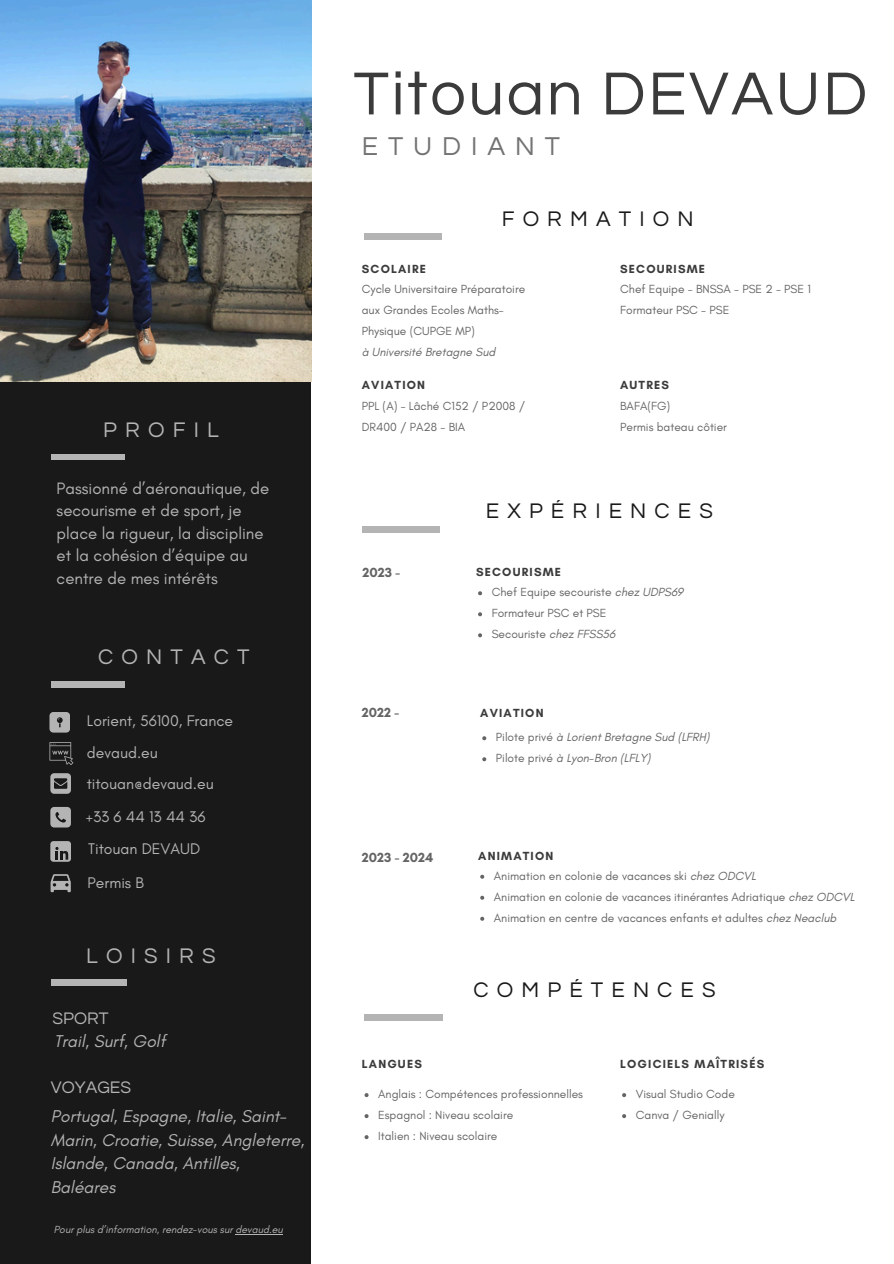
<style>
.page{position:relative;width:894px;height:1264px;background:#fff}
.page>*{position:absolute;margin:0;border:0;box-sizing:border-box;transform-origin:0 0}
.t1{font:63px "Questrial";letter-spacing:.04em;color:#3b3b3b}
.t2{font:26.85px "Questrial";letter-spacing:.37em;color:#737373}
.t3{font:22.05px "Questrial";letter-spacing:.37em;color:#191919}
.t4{font:22.05px "Questrial";letter-spacing:.37em;color:#b4b4b4}
.t5{font:italic 17.4px/23.4px "Glacial Indifference";color:#b4b4b4}
.t6{font:17.4px "Questrial";color:#b4b4b4}
.t7{font:16.8px/22.5px "Glacial Indifference";color:#b4b4b4}
.t8{font:15.75px "Glacial Indifference";color:#b4b4b4}
.t9{font:700 13.5px "Glacial Indifference";color:#646464}
.t10{font:12px/21px "Glacial Indifference";color:#646464}
.t11{font:italic 12px "Glacial Indifference";color:#646464}
.t12{font:700 12px "Glacial Indifference";letter-spacing:.1em;color:#3b3b3b}
.t13{font:italic 10.5px "Glacial Indifference";color:#b4b4b4}
.s1{font-style:italic}
.s2{font-style:normal}
</style>
<div class="page">
<div style="left:0;top:362px;width:311px;height:901px;background:#191919"></div>
<div style="left:51px;top:978px;width:76px;height:7px;background:#b4b4b4"></div>
<div style="left:51px;top:680px;width:73px;height:7px;background:#b4b4b4"></div>
<svg style="left:49px;top:712px;width:21px;height:20px"></svg>
<svg style="left:50px;top:773px;width:21px;height:20px"></svg>
<svg style="left:50px;top:807px;width:21px;height:20px"></svg>
<div style="left:364px;top:233px;width:77px;height:7px;background:#b4b4b4"></div>
<div style="left:362px;top:526px;width:78px;height:6px;background:#b4b4b4"></div>
<div style="left:364px;top:1014px;width:78px;height:7px;background:#b4b4b4"></div>
<div style="left:51px;top:454px;width:74px;height:5px;background:#b4b4b4"></div>
<img style="left:0;top:0;width:311px;height:381px">
<div style="left:50px;top:841px;width:21px;height:20px;background:#b4b4b4;border-radius:3px"></div>
<svg style="left:55px;top:847px;width:13px;height:12px"></svg>
<svg style="left:51px;top:874px;width:20px;height:18px"></svg>
<svg style="left:49px;top:742px;width:24px;height:22px"></svg>
<svg style="left:480px;top:874px;width:4px;height:4px"></svg>
<svg style="left:480px;top:895px;width:4px;height:4px"></svg>
<svg style="left:480px;top:916px;width:4px;height:4px"></svg>
<svg style="left:478px;top:591px;width:4px;height:4px"></svg>
<svg style="left:478px;top:612px;width:4px;height:4px"></svg>
<svg style="left:478px;top:633px;width:4px;height:4px"></svg>
<svg style="left:482px;top:736px;width:4px;height:4px"></svg>
<svg style="left:482px;top:757px;width:4px;height:4px"></svg>
<svg style="left:364px;top:1093px;width:4px;height:4px"></svg>
<svg style="left:364px;top:1114px;width:4px;height:4px"></svg>
<svg style="left:364px;top:1135px;width:4px;height:4px"></svg>
<svg style="left:622px;top:1093px;width:4px;height:4px"></svg>
<svg style="left:622px;top:1114px;width:4px;height:4px"></svg>
<hr style="left:235px;top:1234px;width:48px;height:1px;background:#b4b4b4">
<h4 class="t4" style="left:103px;top:419px;width:117px">PROFIL</h4>
<h5 class="t7" style="left:57px;top:476px;width:214px">Passionné d’aéronautique, de secourisme et de sport, je place la rigueur, la discipline et la cohésion d’équipe au centre de mes intérêts</h5>
<p class="t4" style="left:98px;top:645px;width:153px">CONTACT</p>
<p class="t8" style="left:87px;top:711px;width:148px">Lorient, 56100, France</p>
<p class="t8" style="left:87px;top:743px;width:72px">devaud.eu</p>
<p class="t8" style="left:87px;top:774px;width:128px">titouan@devaud.eu</p>
<p class="t8" style="left:86px;top:807px;width:121px">+33 6 44 13 44 36</p>
<h5 class="t8" style="left:88px;top:838px;width:114px">Titouan DEVAUD</h5>
<p class="t8" style="left:88px;top:872px;width:58px">Permis B</p>
<h1 class="t4" style="left:86px;top:944px;width:131px">LOISIRS</h1>
<h5 class="t6" style="left:52px;top:1009px;width:58px">SPORT</h5>
<h3 class="t5" style="left:54px;top:1029px;width:113px">Trail, Surf, Golf</h3>
<p class="t6" style="left:51px;top:1078px;width:82px">VOYAGES</p>
<p class="t5" style="left:51px;top:1104px;width:255px">Portugal, Espagne, Italie, Saint-<br>Marin, Croatie, Suisse, Angleterre,<br>Islande, Canada, Antilles,<br>Baléares</p>
<h3 class="t13" style="left:54px;top:1223px;width:230px">Pour plus d’information, rendez-vous sur devaud.eu</h3>
<h2 class="t1" style="left:353px;top:63px;width:515px">Titouan DEVAUD</h2>
<h4 class="t2" style="left:362px;top:133px;width:199px">ETUDIANT</h4>
<p class="t3" style="left:501px;top:208px;width:193px">FORMATION</p>
<p class="t12" style="left:362px;top:261px;width:66px">SCOLAIRE</p>
<h3 class="t10" style="left:362px;top:278px;width:165px">Cycle Universitaire Préparatoire aux Grandes Ecoles Maths-<br>Physique (CUPGE MP)</h3>
<h3 class="t11" style="left:362px;top:345px;width:135px">à Université Bretagne Sud</h3>
<p class="t12" style="left:362px;top:377px;width:65px">AVIATION</p>
<p class="t10" style="left:362px;top:395px;width:165px">PPL (A) - Lâché C152 / P2008 /<br>DR400 / PA28 - BIA</p>
<p class="t12" style="left:620px;top:261px;width:86px">SECOURISME</p>
<p class="t10" style="left:620px;top:278px;width:192px">Chef Equipe - BNSSA - PSE 2 - PSE 1</p>
<p class="t10" style="left:620px;top:299px;width:111px">Formateur PSC - PSE</p>
<p class="t12" style="left:620px;top:377px;width:50px">AUTRES</p>
<p class="t10" style="left:620px;top:395px;width:52px">BAFA(FG)</p>
<p class="t10" style="left:620px;top:416px;width:108px">Permis bateau côtier</p>
<p class="t9" style="left:362px;top:564px;width:39px">2023 -</p>
<p class="t3" style="left:485px;top:500px;width:228px">EXPÉRIENCES</p>
<h5 class="t12" style="left:476px;top:564px;width:86px">SECOURISME</h5>
<p class="t10" style="left:491px;top:581px;width:193px">Chef Equipe secouriste <span class="s1">chez UDPS69</span></p>
<h5 class="t10" style="left:491px;top:602px;width:116px">Formateur PSC et PSE</h5>
<p class="t10" style="left:491px;top:623px;width:125px">Secouriste <span class="s1">chez FFSS56</span></p>
<p class="t9" style="left:362px;top:704px;width:39px">2022 -</p>
<h5 class="t12" style="left:480px;top:706px;width:65px">AVIATION</h5>
<h5 class="t11" style="left:495px;top:729px;width:215px"><span class="s2">Pilote privé</span> à Lorient Bretagne Sud (LFRH)</h5>
<h3 class="t11" style="left:495px;top:750px;width:156px"><span class="s2">Pilote privé</span> à Lyon-Bron (LFLY)</h3>
<h3 class="t9" style="left:362px;top:849px;width:73px">2023 - 2024</h3>
<p class="t12" style="left:478px;top:848px;width:76px">ANIMATION</p>
<p class="t10" style="left:493px;top:865px;width:264px">Animation en colonie de vacances ski <span class="s1">chez ODCVL</span></p>
<h5 class="t10" style="left:493px;top:886px;width:362px">Animation en colonie de vacances itinérantes Adriatique <span class="s1">chez ODCVL</span></h5>
<h5 class="t10" style="left:493px;top:907px;width:344px">Animation en centre de vacances enfants et adultes <span class="s1">chez Neaclub</span></h5>
<p class="t3" style="left:473px;top:979px;width:243px">COMPÉTENCES</p>
<p class="t12" style="left:362px;top:1056px;width:62px">LANGUES</p>
<p class="t12" style="left:620px;top:1056px;width:146px">LOGICIELS MAÎTRISÉS</p>
<p class="t10" style="left:378px;top:1083px;width:206px">Anglais : Compétences professionnelles</p>
<p class="t10" style="left:378px;top:1104px;width:137px">Espagnol : Niveau scolaire</p>
<p class="t10" style="left:378px;top:1125px;width:121px">Italien : Niveau scolaire</p>
<p class="t10" style="left:635px;top:1083px;width:101px">Visual Studio Code</p>
<p class="t10" style="left:635px;top:1104px;width:90px">Canva / Genially</p>
</div>
